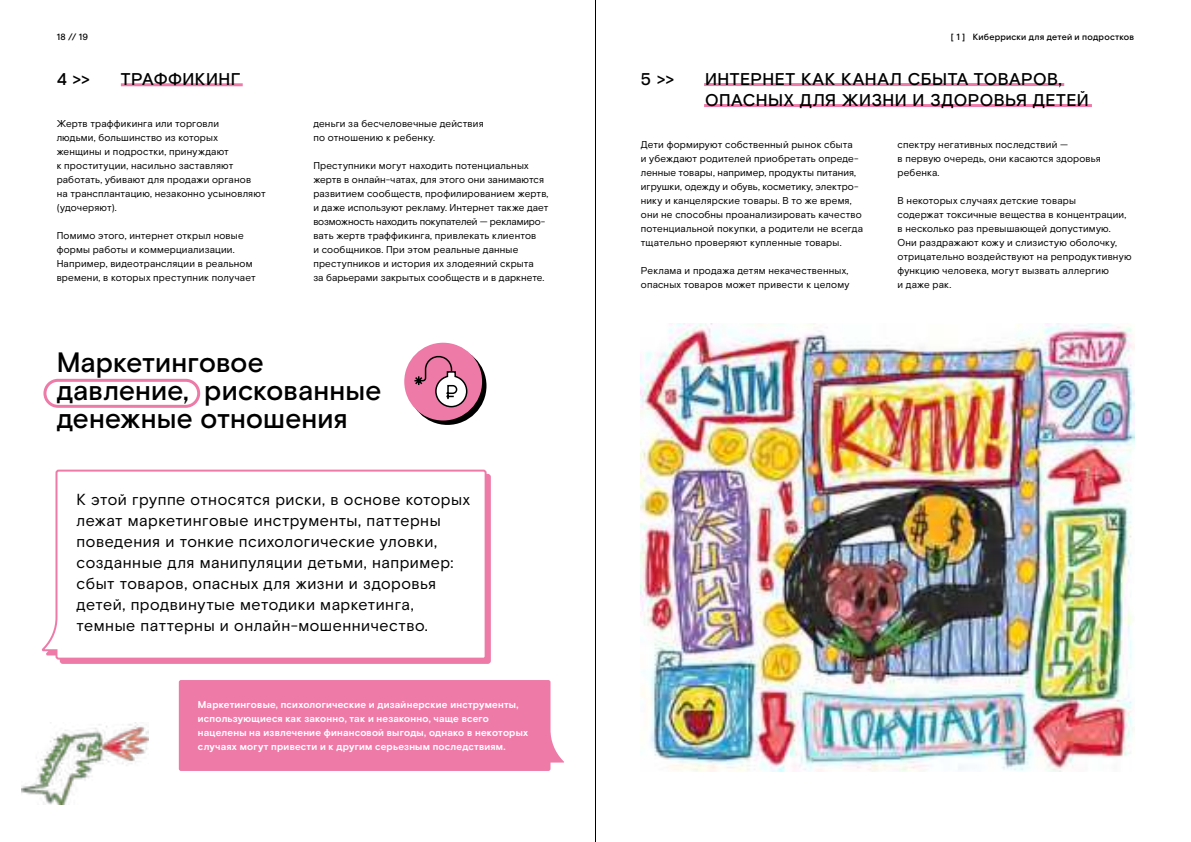
<style>
.page{position:relative;width:1191px;height:842px;background:#fff}
.page>*{position:absolute;margin:0;border:0;box-sizing:border-box;transform-origin:0 0}
.t1{font:500 28px/28px "Rostelecom Basis";letter-spacing:.01em;color:#000}
.t2{font:500 17px/21px "Rostelecom Basis";letter-spacing:.03em;color:#000}
.t3{font:16px/21px "Rostelecom Basis";letter-spacing:.03em;color:#000}
.t4{font:10px/14px "Rostelecom Basis";letter-spacing:.015em;color:#000}
.t5{font:700 10px/14px "Rostelecom Basis";letter-spacing:.02em;color:#fff}
.t6{font:500 9px "Rostelecom Basis";letter-spacing:.02em;color:#000}
</style>
<div class="page">
<svg style="left:408px;top:347px;width:78px;height:78px"></svg>
<div style="left:404px;top:343px;width:78px;height:77px;background:#ee7aa8;border-radius:50%"></div>
<svg style="left:413px;top:354px;width:55px;height:54px"></svg>
<img style="left:641px;top:323px;width:493px;height:448px">
<svg style="left:59px;top:473px;width:432px;height:191px;background:#ee7fab"></svg>
<hr style="left:121px;top:83px;width:122px;height:3px;background:#ee7aa8">
<svg style="left:41px;top:469px;width:446px;height:192px"></svg>
<div style="left:43px;top:379px;width:157px;height:29px;border:3px solid #ee7aa8;border-radius:13px"></div>
<div style="left:179px;top:680px;width:385px;height:91px;background:#ee7aa8"></div>
<hr style="left:704px;top:83px;width:360px;height:3px;background:#ee7aa8">
<hr style="left:704px;top:104px;width:388px;height:3px;background:#ee7aa8">
<hr style="left:595px;top:0;width:1px;height:842px;background:#000">
<img style="left:21px;top:723px;width:128px;height:82px">
<p class="t6" style="left:57px;top:32px;width:33px">18 // 19</p>
<p class="t6" style="left:951px;top:32px;width:185px">[ 1 ] Киберриски для детей и подростков</p>
<h2 class="t2" style="left:57px;top:69px;width:35px">4 &gt;&gt;</h2>
<h2 class="t2" style="left:121px;top:69px;width:121px">ТРАФФИКИНГ</h2>
<p class="t4" style="left:57px;top:117px;width:210px">Жертв траффикинга или торговли<br>людьми, большинство из которых<br>женщины и подростки, принуждают<br>к проституции, насильно заставляют работать, убивают для продажи органов<br>на трансплантацию, незаконно усыновляют (удочеряют).</p>
<p class="t4" style="left:57px;top:229px;width:201px">Помимо этого, интернет открыл новые формы работы и коммерциализации.<br>Например, видеотрансляции в реальном времени, в которых преступник получает</p>
<p class="t4" style="left:313px;top:117px;width:172px">деньги за бесчеловечные действия по отношению к ребенку.</p>
<p class="t4" style="left:313px;top:159px;width:237px">Преступники могут находить потенциальных жертв в онлайн-чатах, для этого они занимаются развитием сообществ, профилированием жертв, и даже используют рекламу. Интернет также дает возможность находить покупателей — рекламиро&shy;вать жертв траффикинга, привлекать клиентов<br>и сообщников. При этом реальные данные преступников и история их злодеяний скрыта<br>за барьерами закрытых сообществ и в даркнете.</p>
<h1 class="t1" style="left:57px;top:349px;width:326px">Маркетинговое давление, рискованные денежные отношения</h1>
<p class="t3" style="left:77px;top:490px;width:395px">К этой группе относятся риски, в основе которых лежат маркетинговые инструменты, паттерны поведения и тонкие психологические уловки, созданные для манипуляции детьми, например: сбыт товаров, опасных для жизни и здоровья детей, продвинутые методики маркетинга, темные паттерны и онлайн-мошенничество.</p>
<p class="t5" style="left:198px;top:698px;width:332px">Маркетинговые, психологические и дизайнерские инструменты, использующиеся как законно, так и незаконно, чаще всего нацелены на извлечение финансовой выгоды, однако в некоторых случаях могут привести и к другим серьезным последствиям.</p>
<h2 class="t2" style="left:641px;top:69px;width:35px">5 &gt;&gt;</h2>
<h2 class="t2" style="left:705px;top:69px;width:385px">ИНТЕРНЕТ КАК КАНАЛ СБЫТА ТОВАРОВ,<br>ОПАСНЫХ ДЛЯ ЖИЗНИ И ЗДОРОВЬЯ ДЕТЕЙ</h2>
<p class="t4" style="left:641px;top:138px;width:224px">Дети формируют собственный рынок сбыта<br>и убеждают родителей приобретать опреде&shy;ленные товары, например, продукты питания, игрушки, одежду и обувь, косметику, электро&shy;нику и канцелярские товары. В то же время, они не способны проанализировать качество потенциальной покупки, а родители не всегда тщательно проверяют купленные товары.</p>
<p class="t4" style="left:641px;top:264px;width:210px">Реклама и продажа детям некачественных, опасных товаров может привести к целому</p>
<p class="t4" style="left:897px;top:138px;width:205px">спектру негативных последствий —<br>в первую очередь, они касаются здоровья ребенка.</p>
<p class="t4" style="left:897px;top:194px;width:235px">В некоторых случаях детские товары<br>содержат токсичные вещества в концентрации, в несколько раз превышающей допустимую.<br>Они раздражают кожу и слизистую оболочку, отрицательно воздействуют на репродуктивную функцию человека, могут вызвать аллергию<br>и даже рак.</p>
</div>
